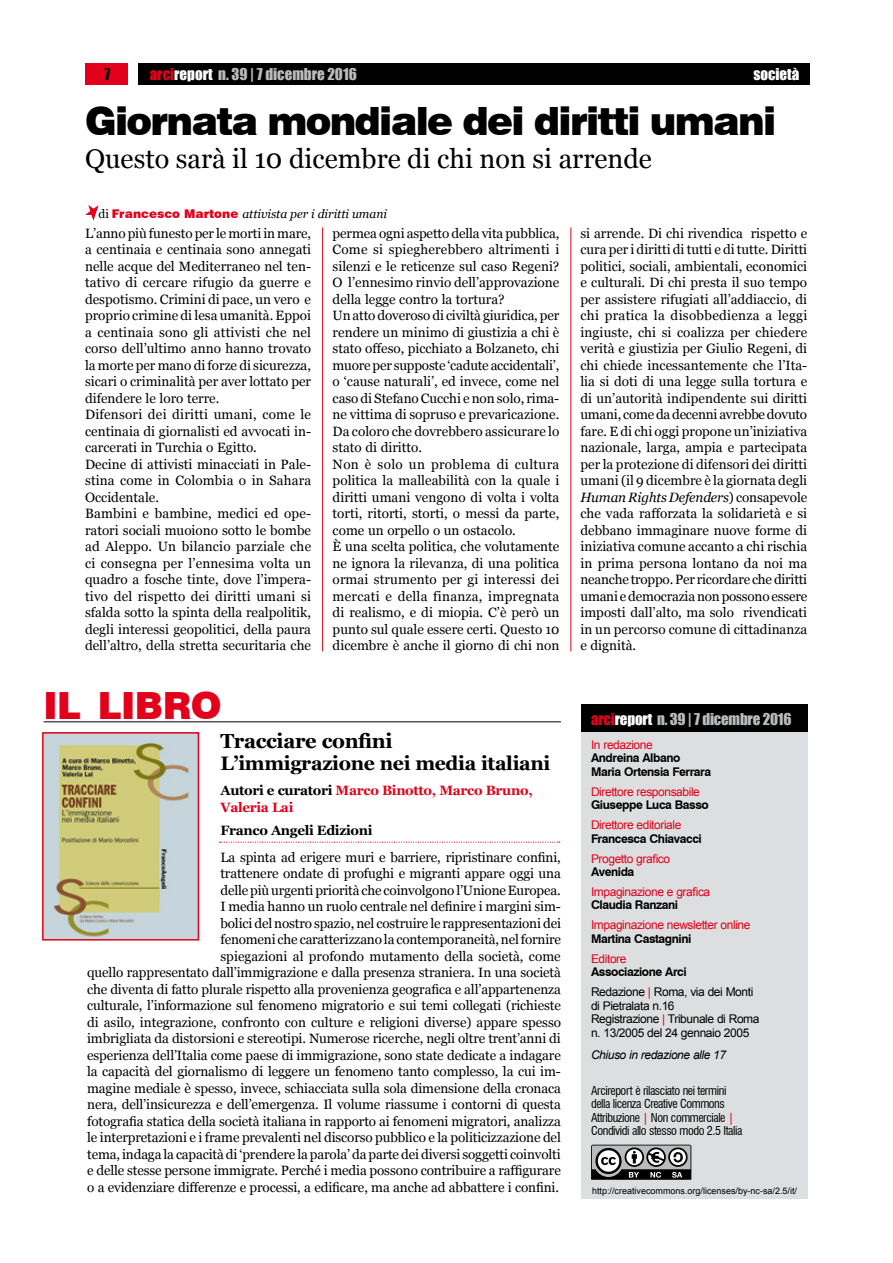
<style>
.page{position:relative;width:893px;height:1263px;background:#fff}
.page>*{position:absolute;margin:0;border:0;box-sizing:border-box;transform-origin:0 0}
.t1{font:900 39px "Swiss 721 BT";letter-spacing:-.045em;color:#000}
.t2{font:900 37.5px "Swiss 721 BT";letter-spacing:-.015em;color:#e2001a}
.t3{font:27px "Georgia";color:#000}
.t4{font:700 20.25px "Georgia";letter-spacing:-.02em;color:#000}
.t5{font:700 19.5px "Georgia";letter-spacing:-.02em;color:#000}
.t6{font:15px "Impact";color:#b9bbbc}
.t7{font:15px "Impact";color:#fff}
.t8{font:15px "Impact";color:#000}
.t9{font:13.5px/16.5px "Georgia";letter-spacing:-.005em;color:#000}
.t10{font:700 13.5px/16.5px "Georgia";letter-spacing:-.025em;color:#e2001a}
.t11{font:700 13.5px "Georgia";letter-spacing:-.025em;color:#000}
.t12{font:12px "Arial";letter-spacing:-.035em;color:#e2001a}
.t13{font:700 12px/13.5px "Swiss 721 BT";letter-spacing:-.035em;color:#000}
.t14{font:condensed 12px/13.5px "Swiss 721 BT";letter-spacing:-.035em;color:#000}
.t15{font:12px/13.5px "Arial";letter-spacing:-.035em;color:#000}
.t16{font:italic 12px "Georgia";color:#000}
.t17{font:italic 12px "Arial";letter-spacing:-.035em;color:#000}
.t18{font:9px "Arial";color:#000}
.s1{color:#e2001a}
.s2{color:#fff}
.s3{font-style:normal}
.s4{font-family:"Swiss 721 BT";font-weight:900;font-style:normal;color:#e2001a}
.s5{font-style:italic}
.s6{color:#000}
</style>
<div class="page">
<div style="left:85px;top:64px;width:43px;height:21px;background:#e2001a"></div>
<div style="left:138px;top:64px;width:672px;height:21px;background:#000"></div>
<div style="left:581px;top:704px;width:227px;height:495px;background:#dddedf"></div>
<div style="left:581px;top:704px;width:227px;height:28px;background:#000"></div>
<svg style="left:591px;top:1145px;width:100px;height:35px"></svg>
<hr style="left:322px;top:227px;width:1px;height:424px;background:#e2001a">
<hr style="left:570px;top:227px;width:1px;height:424px;background:#e2001a">
<hr style="left:44px;top:721px;width:517px;height:1px;background:#000">
<div style="left:43px;top:733px;width:155px;height:207px;background:#c6d5dc"></div>
<img style="left:53px;top:743px;width:136px;height:194px">
<div style="left:42px;top:732px;width:157px;height:208px;border:2px solid #e2001a"></div>
<svg style="left:220px;top:841px;width:340px;height:2px"></svg>
<svg style="left:85px;top:205px;width:14px;height:16px"></svg>
<p class="t8" style="left:104px;top:62px;width:7px">7</p>
<p class="t6" style="left:150px;top:62px;width:209px"><span class="s1">arci</span><span class="s2">report</span> n. 39 | 7 dicembre 2016</p>
<p class="t7" style="left:753px;top:62px;width:48px">società</p>
<h1 class="t1" style="left:85px;top:97px;width:693px">Giornata mondiale dei diritti umani</h1>
<h3 class="t3" style="left:85px;top:143px;width:568px">Questo sarà il 10 dicembre di chi non si arrende</h3>
<p class="t16" style="left:99px;top:206px;width:290px"><span class="s3">di</span> <span class="s4">Francesco Martone</span> attivista per i diritti umani</p>
<p class="t9" style="left:85px;top:225px;width:228px">L’anno più funesto per le morti in mare, a centinaia e centinaia sono annegati nelle acque del Mediterraneo nel ten&shy;tativo di cercare rifugio da guerre e despotismo. Crimini di pace, un vero e proprio crimine di lesa umanità. Eppoi a centinaia sono gli attivisti che nel corso dell’ultimo anno hanno trovato la morte per mano di forze di sicurezza, sicari o criminalità per aver lottato per difendere le loro terre.<br>Difensori dei diritti umani, come le centinaia di giornalisti ed avvocati in&shy;carcerati in Turchia o Egitto.<br>Decine di attivisti minacciati in Pale&shy;stina come in Colombia o in Sahara Occidentale.<br>Bambini e bambine, medici ed ope&shy;ratori sociali muoiono sotto le bombe ad Aleppo. Un bilancio parziale che ci consegna per l’ennesima volta un quadro a fosche tinte, dove l’impera&shy;tivo del rispetto dei diritti umani si sfalda sotto la spinta della realpolitik, degli interessi geopolitici, della paura dell’altro, della stretta securitaria che</p>
<p class="t9" style="left:333px;top:225px;width:228px">permea ogni aspetto della vita pubblica, Come si spiegherebbero altrimenti i silenzi e le reticenze sul caso Regeni?<br>O l’ennesimo rinvio dell’approvazione della legge contro la tortura?<br>Un atto doveroso di civiltà giuridica, per rendere un minimo di giustizia a chi è stato offeso, picchiato a Bolzaneto, chi muore per supposte ‘cadute accidentali’, o ‘cause naturali’, ed invece, come nel caso di Stefano Cucchi e non solo, rima&shy;ne vittima di sopruso e prevaricazione.<br>Da coloro che dovrebbero assicurare lo stato di diritto.<br>Non è solo un problema di cultura politica la malleabilità con la quale i diritti umani vengono di volta i volta torti, ritorti, storti, o messi da parte, come un orpello o un ostacolo.<br>È una scelta politica, che volutamente ne ignora la rilevanza, di una politica ormai strumento per gi interessi dei mercati e della finanza, impregnata di realismo, e di miopia. C’è però un punto sul quale essere certi. Questo 10 dicembre è anche il giorno di chi non</p>
<p class="t9" style="left:580px;top:225px;width:228px;text-align:justify">si arrende. Di chi rivendica rispetto e cura per i diritti di tutti e di tutte. Diritti politici, sociali, ambientali, economici e culturali. Di chi presta il suo tempo per assistere rifugiati all’addiaccio, di chi pratica la disobbedienza a leggi ingiuste, chi si coalizza per chiedere verità e giustizia per Giulio Regeni, di chi chiede incessantemente che l’Ita&shy;lia si doti di una legge sulla tortura e di un’autorità indipendente sui diritti umani, come da decenni avrebbe dovuto fare. E di chi oggi propone un’iniziativa nazionale, larga, ampia e partecipata per la protezione di difensori dei diritti umani (il 9 dicembre è la giornata degli <span class="s5">Human Rights Defenders</span>) consapevole che vada rafforzata la solidarietà e si debbano immaginare nuove forme di iniziativa comune accanto a chi rischia in prima persona lontano da noi ma neanche troppo. Per ricordare che diritti umani e democrazia non possono essere imposti dall’alto, ma solo rivendicati in un percorso comune di cittadinanza e dignità.</p>
<h2 class="t2" style="left:44px;top:683px;width:180px">il libro</h2>
<h3 class="t4" style="left:220px;top:728px;width:174px">Tracciare confini</h3>
<h3 class="t5" style="left:220px;top:751px;width:332px">L’immigrazione nei media italiani</h3>
<p class="t10" style="left:220px;top:782px;width:314px"><span class="s6">Autori e curatori</span> Marco Binotto, Marco Bruno,<br>Valeria Lai</p>
<p class="t11" style="left:220px;top:821px;width:154px">Franco Angeli Edizioni</p>
<p class="t9" style="left:87px;top:849px;width:475px;text-align:right">La spinta ad erigere muri e barriere, ripristinare confini,<br>trattenere ondate di profughi e migranti appare oggi una<br>delle più urgenti priorità che coinvolgono l’Unione Europea.<br>I media hanno un ruolo centrale nel definire i margini sim-<br>bolici del nostro spazio, nel costruire le rappresentazioni dei<br>fenomeni che caratterizzano la contemporaneità, nel fornire<br>spiegazioni al profondo mutamento della società, come<br>quello rappresentato dall’immigrazione e dalla presenza straniera. In una società che diventa di fatto plurale rispetto alla provenienza geografica e all’appartenenza culturale, l’informazione sul fenomeno migratorio e sui temi collegati (richieste di asilo, integrazione, confronto con culture e religioni diverse) appare spesso imbrigliata da distorsioni e stereotipi. Numerose ricerche, negli oltre trent’anni di esperienza dell’Italia come paese di immigrazione, sono state dedicate a indagare la capacità del giornalismo di leggere un fenomeno tanto complesso, la cui im&shy;magine mediale è spesso, invece, schiacciata sulla sola dimensione della cronaca nera, dell’insicurezza e dell’emergenza. Il volume riassume i contorni di questa fotografia statica della società italiana in rapporto ai fenomeni migratori, analizza le interpretazioni e i frame prevalenti nel discorso pubblico e la politicizzazione del tema, indaga la capacità di ‘prendere la parola’ da parte dei diversi soggetti coinvolti e delle stesse persone immigrate. Perché i media possono contribuire a raffigurare o a evidenziare differenze e processi, a edificare, ma anche ad abbattere i confini.</p>
<p class="t6" style="left:591px;top:707px;width:202px"><span class="s1">arci</span><span class="s2">report</span> n. 39 | 7 dicembre 2016</p>
<p class="t12" style="left:591px;top:737px;width:63px">In redazione</p>
<p class="t13" style="left:591px;top:751px;width:122px">Andreina Albano<br>Maria Ortensia Ferrara</p>
<p class="t12" style="left:591px;top:784px;width:110px">Direttore responsabile</p>
<p class="t13" style="left:591px;top:798px;width:119px">Giuseppe Luca Basso</p>
<p class="t12" style="left:591px;top:817px;width:92px">Direttore editoriale</p>
<p class="t13" style="left:591px;top:831px;width:112px">Francesca Chiavacci</p>
<p class="t12" style="left:591px;top:850px;width:81px">Progetto grafico</p>
<p class="t13" style="left:591px;top:865px;width:45px">Avenida</p>
<p class="t12" style="left:591px;top:884px;width:121px">Impaginazione e grafica</p>
<p class="t13" style="left:591px;top:898px;width:89px">Claudia Ranzani</p>
<p class="t12" style="left:591px;top:917px;width:161px">Impaginazione newsletter online</p>
<p class="t13" style="left:591px;top:932px;width:102px">Martina Castagnini</p>
<p class="t12" style="left:591px;top:951px;width:37px">Editore</p>
<p class="t13" style="left:591px;top:965px;width:97px">Associazione Arci</p>
<p class="t15" style="left:591px;top:985px;width:170px">Redazione <span class="s1">|</span> Roma, via dei Monti di Pietralata n.16<br>Registrazione <span class="s1">|</span> Tribunale di Roma n. 13/2005 del 24 gennaio 2005</p>
<p class="t17" style="left:591px;top:1047px;width:137px">Chiuso in redazione alle 17</p>
<p class="t14" style="left:591px;top:1083px;width:153px">Arcireport è rilasciato nei termini della licenza Creative Commons Attribuzione <span class="s1">|</span> Non commerciale <span class="s1">| </span>Condividi allo stesso modo 2.5 Italia</p>
<p class="t18" style="left:592px;top:1185px;width:207px">http://creativecommons.org/licenses/by-nc-sa/2.5/it/</p>
</div>
